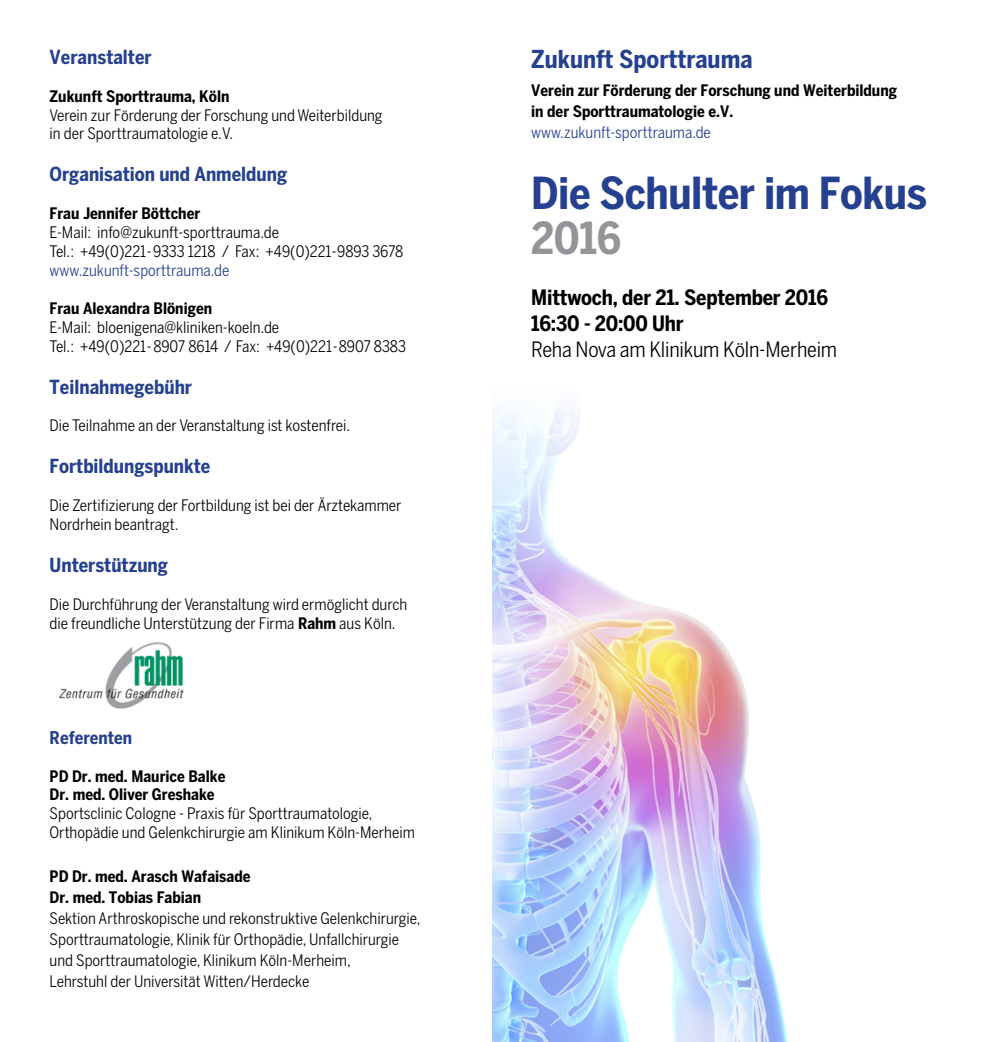
<style>
.page{position:relative;width:983px;height:1042px;background:#fff}
.page>*{position:absolute;margin:0;border:0;box-sizing:border-box;transform-origin:0 0}
.t1{font:700 43.75px "Benton Sans Cond";letter-spacing:-.01em;color:#25408f}
.t2{font:700 43.75px "Benton Sans Cond";color:#939598}
.t3{font:700 24.5px "Benton Sans Cond";color:#25408f}
.t4{font:700 21px/26.2px "Benton Sans Cond";letter-spacing:-.01em;color:#000}
.t5{font:21px "Benton Sans Cond";letter-spacing:-.01em;color:#000}
.t6{font:700 19.25px "Benton Sans Cond";color:#25408f}
.t7{font:700 17.5px "Benton Sans Cond";color:#25408f}
.t8{font:15.75px/18.9px "Benton Sans Cond";color:#000}
.t9{font:700 15.75px/21px "Benton Sans Cond";color:#000}
.t10{font:15.75px "Benton Sans Cond";color:#25408f}
.s1{font-weight:700}
</style>
<div class="page">
<img style="left:492px;top:678px;width:296px;height:364px">
<svg style="left:492px;top:408px;width:249px;height:270px"></svg>
<img style="left:59px;top:642px;width:125px;height:67px">
<p class="t6" style="left:50px;top:46px;width:103px">Veranstalter</p>
<p class="t9" style="left:50px;top:85px;width:181px">Zukunft Sporttrauma, Köln</p>
<p class="t8" style="left:50px;top:105px;width:334px">Verein zur Förderung der Forschung und Weiterbildung in der Sporttraumatologie e.V.</p>
<p class="t6" style="left:50px;top:163px;width:239px">Organisation und Anmeldung</p>
<p class="t9" style="left:50px;top:203px;width:152px">Frau Jennifer Böttcher</p>
<p class="t8" style="left:50px;top:223px;width:355px">E-Mail: info@zukunft-sporttrauma.de<br>Tel.: +49(0)221-9333 1218 / Fax: +49(0)221-9893 3678</p>
<p class="t10" style="left:50px;top:261px;width:181px">www.zukunft-sporttrauma.de</p>
<p class="t9" style="left:50px;top:297px;width:164px">Frau Alexandra Blönigen</p>
<p class="t8" style="left:50px;top:317px;width:358px">E-Mail: bloenigena@kliniken-koeln.de<br>Tel.: +49(0)221-8907 8614 / Fax: +49(0)221-8907 8383</p>
<p class="t6" style="left:50px;top:375px;width:144px">Teilnahmegebühr</p>
<p class="t8" style="left:50px;top:416px;width:302px">Die Teilnahme an der Veranstaltung ist kostenfrei.</p>
<p class="t6" style="left:50px;top:455px;width:162px">Fortbildungspunkte</p>
<p class="t8" style="left:50px;top:496px;width:353px">Die Zertifizierung der Fortbildung ist bei der Ärztekammer<br>Nordrhein beantragt.</p>
<p class="t6" style="left:50px;top:554px;width:120px">Unterstützung</p>
<p class="t8" style="left:50px;top:595px;width:359px">Die Durchführung der Veranstaltung wird ermöglicht durch die freundliche Unterstützung der Firma <span class="s1">Rahm</span> aus Köln.</p>
<p class="t7" style="left:50px;top:727px;width:84px">Referenten</p>
<p class="t9" style="left:50px;top:766px;width:177px;line-height:18.9px">PD Dr. med. Maurice Balke<br>Dr. med. Oliver Greshake</p>
<p class="t8" style="left:50px;top:804px;width:366px">Sportsclinic Cologne - Praxis für Sporttraumatologie,<br>Orthopädie und Gelenkchirurgie am Klinikum Köln-Merheim</p>
<p class="t9" style="left:50px;top:866px;width:202px">PD Dr. med. Arasch Wafaisade<br>Dr. med. Tobias Fabian</p>
<p class="t8" style="left:50px;top:908px;width:372px;line-height:21px">Sektion Arthroskopische und rekonstruktive Gelenkchirurgie, Sporttraumatologie, Klinik für Orthopädie, Unfallchirurgie und Sporttraumatologie, Klinikum Köln-Merheim,<br>Lehrstuhl der Universität Witten/Herdecke</p>
<h2 class="t3" style="left:531px;top:44px;width:223px">Zukunft Sporttrauma</h2>
<p class="t9" style="left:531px;top:79px;width:367px">Verein zur Förderung der Forschung und Weiterbildung in der Sporttraumatologie e.V.</p>
<p class="t10" style="left:531px;top:123px;width:181px">www.zukunft-sporttrauma.de</p>
<h1 class="t1" style="left:531px;top:167px;width:397px">Die Schulter im Fokus</h1>
<h1 class="t2" style="left:531px;top:212px;width:91px">2016</h1>
<h3 class="t4" style="left:531px;top:284px;width:298px">Mittwoch, der 21. September 2016<br>16:30 - 20:00 Uhr</h3>
<h3 class="t5" style="left:531px;top:337px;width:307px">Reha Nova am Klinikum Köln-Merheim</h3>
</div>
